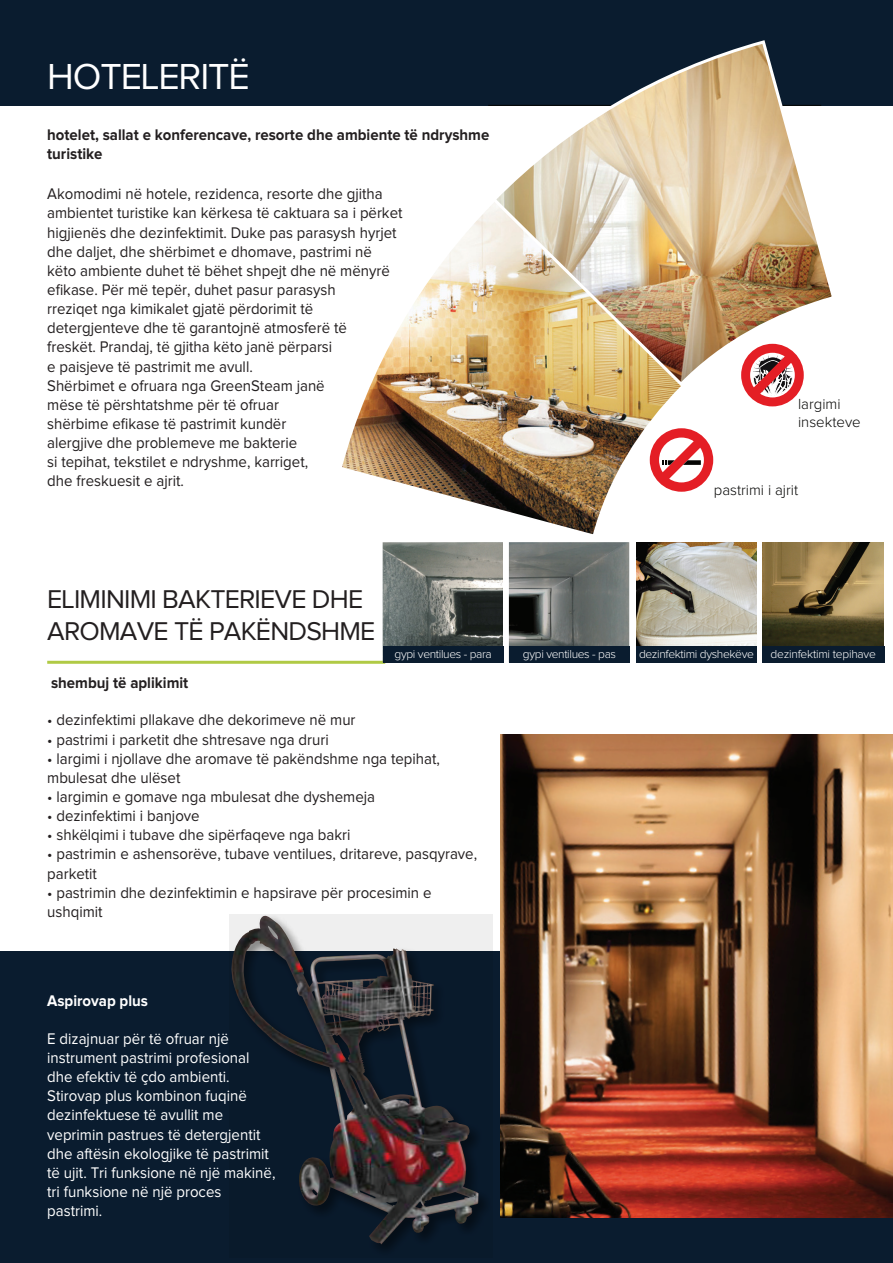
<style>
.page{position:relative;width:893px;height:1263px;background:#fff}
.page>*{position:absolute;margin:0;border:0;box-sizing:border-box;transform-origin:0 0}
.t1{font:37.5px "Proxima Nova";letter-spacing:-.03em;color:#fff}
.t2{font:26.7px/32px "Proxima Nova";letter-spacing:-.03em;color:#231f20}
.t3{font:15.9px/19.2px "Proxima Nova";color:#231f20;scale:.94 1}
.t4{font:15.9px/19.2px "Proxima Nova";color:#fff;scale:.94 1}
.t5{font:700 15.9px/19.2px "Proxima Nova";color:#231f20;scale:.94 1}
.t6{font:700 15.9px "Proxima Nova";color:#fff;scale:.94 1}
.t7{font:300 15.15px/18px "Proxima Nova";color:#050504}
.t8{font:300 12px "Proxima Nova";letter-spacing:-.03em;color:#fff}
.s1{font-size:15px}
</style>
<div class="page">
<div style="left:0;top:0;width:893px;height:106px;background:#0a1c2f"></div>
<hr style="left:488px;top:105px;width:333px;height:1px;background:#050504">
<div style="left:0;top:951px;width:893px;height:312px;background:#0a1c2f"></div>
<img style="left:342px;top:207px;width:346px;height:328px">
<img style="left:490px;top:40px;width:342px;height:348px">
<div style="left:650px;top:428px;width:63px;height:64px;background:#e41e25;border-radius:50%"></div>
<svg style="left:657px;top:436px;width:49px;height:48px"></svg>
<hr style="left:47px;top:661px;width:338px;height:3px;background:#b0ca45">
<svg style="left:230px;top:914px;width:263px;height:337px"></svg>
<img style="left:229px;top:916px;width:250px;height:328px">
<img style="left:383px;top:542px;width:246px;height:120px">
<img style="left:762px;top:542px;width:122px;height:104px">
<div style="left:762px;top:646px;width:122px;height:17px;background:#0a1c2f"></div>
<div style="left:509px;top:646px;width:121px;height:17px;background:#0a1c2f"></div>
<img style="left:636px;top:542px;width:120px;height:104px">
<div style="left:636px;top:646px;width:120px;height:17px;background:#0a1c2f"></div>
<div style="left:383px;top:646px;width:120px;height:17px;background:#0a1c2f"></div>
<img style="left:501px;top:735px;width:392px;height:482px">
<svg style="left:741px;top:344px;width:63px;height:63px"></svg>
<h1 class="t1" style="left:47px;top:56px;width:204px">HOTELERITË</h1>
<p class="t5" style="left:47px;top:125px;width:472px">hotelet, sallat e konferencave, resorte dhe ambiente të ndryshme turistike</p>
<p class="t3" style="left:47px;top:185px;width:379px">Akomodimi në hotele, rezidenca, resorte dhe gjitha ambientet turistike kan kërkesa të caktuara sa i përket higjienës dhe dezinfektimit. Duke pas parasysh hyrjet dhe daljet, dhe shërbimet e dhomave, pastrimi në këto ambiente duhet të bëhet shpejt dhe në mënyrë efikase. Për më tepër, duhet pasur parasysh<br>rreziqet nga kimikalet gjatë përdorimit të detergjenteve dhe të garantojnë atmosferë të<br>freskët. Prandaj, të gjitha këto janë përparsi<br>e paisjeve të pastrimit me avull.<br>Shërbimet e ofruara nga GreenSteam janë<br>mëse të përshtatshme për të ofruar<br>shërbime efikase të pastrimit kundër<br>alergjive dhe problemeve me bakterie<br>si tepihat, tekstilet e ndryshme, karriget,<br>dhe freskuesit e ajrit.</p>
<p class="t7" style="left:798px;top:395px;width:64px">largimi insekteve</p>
<p class="t7" style="left:714px;top:481px;width:86px">pastrimi i ajrit</p>
<h2 class="t2" style="left:47px;top:584px;width:330px">ELIMINIMI BAKTERIEVE DHE<br>AROMAVE TË PAKËNDSHME</h2>
<p class="t8" style="left:395px;top:649px;width:99px">gypi ventilues - para</p>
<p class="t8" style="left:523px;top:649px;width:95px">gypi ventilues - pas</p>
<p class="t5" style="left:51px;top:674px;width:148px">shembuj të aplikimit</p>
<p class="t3" style="left:47px;top:711px;width:329px"><span class="s1">•</span> dezinfektimi pllakave dhe dekorimeve në mur</p>
<p class="t3" style="left:47px;top:730px;width:301px"><span class="s1">•</span> pastrimi i parketit dhe shtresave nga druri</p>
<p class="t3" style="left:47px;top:749px;width:419px"><span class="s1">•</span> largimi i njollave dhe aromave të pakëndshme nga tepihat, mbulesat dhe ulëset</p>
<p class="t3" style="left:47px;top:787px;width:350px"><span class="s1">•</span> largimin e gomave nga mbulesat dhe dyshemeja</p>
<p class="t3" style="left:47px;top:807px;width:164px"><span class="s1">•</span> dezinfektimi i banjove</p>
<p class="t3" style="left:47px;top:826px;width:324px"><span class="s1">•</span> shkëlqimi i tubave dhe sipërfaqeve nga bakri</p>
<p class="t3" style="left:47px;top:845px;width:459px"><span class="s1">•</span> pastrimin e ashensorëve, tubave ventilues, dritareve, pasqyrave, parketit</p>
<p class="t3" style="left:47px;top:883px;width:410px"><span class="s1">•</span> pastrimin dhe dezinfektimin e hapsirave për procesimin e ushqimit</p>
<p class="t8" style="left:639px;top:649px;width:116px">dezinfektimi dyshekëve</p>
<p class="t8" style="left:771px;top:649px;width:107px">dezinfektimi tepihave</p>
<p class="t6" style="left:47px;top:991px;width:109px">Aspirovap plus</p>
<p class="t4" style="left:47px;top:1029px;width:244px">E dizajnuar për të ofruar një instrument pastrimi profesional dhe efektiv të çdo ambienti.<br>Stirovap plus kombinon fuqinë dezinfektuese të avullit me veprimin pastrues të detergjentit dhe aftësin ekologjike të pastrimit të ujit. Tri funksione në një makinë, tri funksione në një proces pastrimi.</p>
</div>
